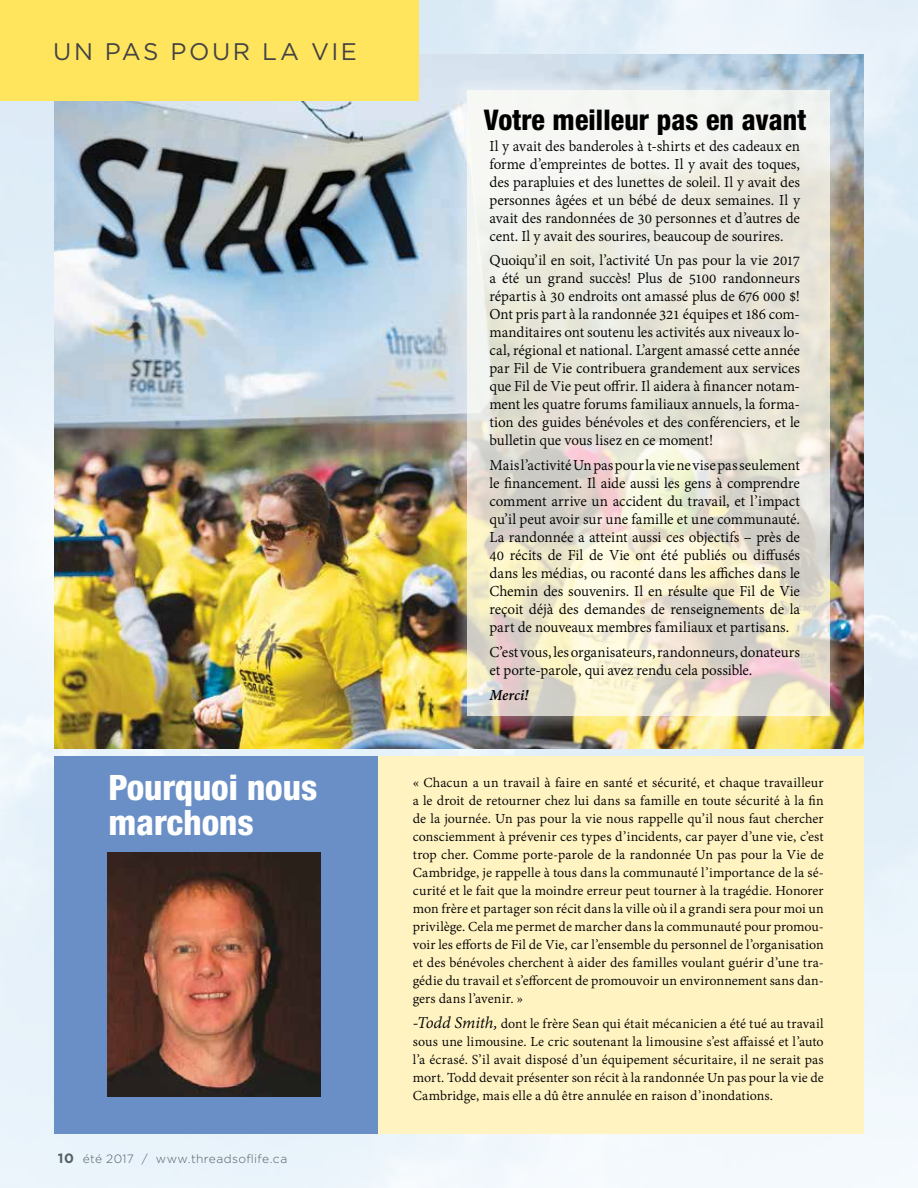
<style>
.page{position:relative;width:918px;height:1188px;background:#fff}
.page>*{position:absolute;margin:0;border:0;box-sizing:border-box;transform-origin:0 0}
.t1{font:800 condensed 35.1px/35.1px "Helvetica Neue LT Pro";color:#fff}
.t2{font:800 condensed 28.5px "Helvetica Neue LT Pro";letter-spacing:.005em;color:#000}
.t3{font:24px "Gotham";letter-spacing:.105em;color:#434345}
.t4{font:16.5px/18px "Adobe Devanagari";letter-spacing:-.005em;color:#000;text-align:justify}
.t5{font:italic 700 16.5px "Adobe Devanagari";letter-spacing:-.005em;color:#000}
.t6{font:15px/18px "Adobe Devanagari";letter-spacing:.005em;color:#000;text-align:justify}
.t7{font:300 12px "Gotham";letter-spacing:.03em;color:#565e66}
.s1{font-weight:700;font-size:13.5px}
.s2{font-style:italic;font-size:18px}
</style>
<div class="page">
<img style="left:0;top:0;width:918px;height:1188px">
<img style="left:54px;top:54px;width:810px;height:694px">
<div style="left:0;top:0;width:418px;height:101px;background:#ffe55e"></div>
<div style="left:378px;top:756px;width:486px;height:378px;background:#fff3c2"></div>
<div style="left:453px;top:77px;width:390px;height:652px;background:#fff;opacity:.75"></div>
<svg style="left:467px;top:90px;width:362px;height:626px"></svg>
<div style="left:54px;top:756px;width:324px;height:378px;background:#6a8fc6"></div>
<img style="left:108px;top:852px;width:213px;height:245px">
<h3 class="t3" style="left:53px;top:36px;width:305px">UN PAS POUR LA VIE</h3>
<h1 class="t1" style="left:109px;top:770px;width:210px">Pourquoi nous marchons</h1>
<p class="t7" style="left:58px;top:1151px;width:231px"><span class="s1">10</span> été 2017 / www.threadsoflife.ca</p>
<h2 class="t2" style="left:484px;top:102px;width:324px">Votre meilleur pas en avant</h2>
<p class="t4" style="left:490px;top:138px;width:312px">Il y avait des banderoles à t-shirts et des cadeaux en forme d’empreintes de bottes. Il y avait des toques, des parapluies et des lunettes de soleil. Il y avait des personnes âgées et un bébé de deux semaines. Il y avait des randonnées de 30 personnes et d’autres de cent. Il y avait des sourires, beaucoup de sourires.</p>
<p class="t4" style="left:490px;top:253px;width:312px">Quoiqu’il en soit, l’activité Un pas pour la vie 2017 a été un grand succès! Plus de 5100 randonneurs répartis à 30 endroits ont amassé plus de 676 000 $!<br>Ont pris part à la randonnée 321 équipes et 186 com&shy;manditaires ont soutenu les activités aux niveaux lo&shy;cal, régional et national. L’argent amassé cette année par Fil de Vie contribuera grandement aux services que Fil de Vie peut offrir. Il aidera à financer notam&shy;ment les quatre forums familiaux annuels, la forma&shy;tion des guides bénévoles et des conférenciers, et le bulletin que vous lisez en ce moment!</p>
<p class="t4" style="left:490px;top:458px;width:312px">Mais l’activité Un pas pour la vie ne vise pas seulement le financement. Il aide aussi les gens à comprendre comment arrive un accident du travail, et l’impact qu’il peut avoir sur une famille et une communauté.<br>La randonnée a atteint aussi ces objectifs – près de 40 récits de Fil de Vie ont été publiés ou diffusés dans les médias, ou raconté dans les affiches dans le Chemin des souvenirs. Il en résulte que Fil de Vie reçoit déjà des demandes de renseignements de la part de nouveaux membres familiaux et partisans.</p>
<p class="t4" style="left:490px;top:644px;width:312px">C’est vous, les organisateurs, randonneurs, donateurs et porte-parole, qui avez rendu cela possible.</p>
<p class="t5" style="left:490px;top:685px;width:40px">Merci!</p>
<p class="t6" style="left:413px;top:775px;width:412px">« Chacun a un travail à faire en santé et sécurité, et chaque travailleur a le droit de retourner chez lui dans sa famille en toute sécurité à la fin de la journée. Un pas pour la vie nous rappelle qu’il nous faut chercher consciemment à prévenir ces types d’incidents, car payer d’une vie, c’est trop cher. Comme porte-parole de la randonnée Un pas pour la Vie de Cambridge, je rappelle à tous dans la communauté l’importance de la sé&shy;curité et le fait que la moindre erreur peut tourner à la tragédie. Honorer mon frère et partager son récit dans la ville où il a grandi sera pour moi un privilège. Cela me permet de marcher dans la communauté pour promou&shy;voir les efforts de Fil de Vie, car l’ensemble du personnel de l’organisation et des bénévoles cherchent à aider des familles voulant guérir d’une tra&shy;gédie du travail et s’efforcent de promouvoir un environnement sans dan&shy;gers dans l’avenir. »</p>
<p class="t6" style="left:413px;top:1015px;width:412px"><span class="s2">-Todd Smith,</span> dont le frère Sean qui était mécanicien a été tué au travail sous une limousine. Le cric soutenant la limousine s’est affaissé et l’auto l’a écrasé. S’il avait disposé d’un équipement sécuritaire, il ne serait pas mort. Todd devait présenter son récit à la randonnée Un pas pour la vie de Cambridge, mais elle a dû être annulée en raison d’inondations.</p>
</div>
